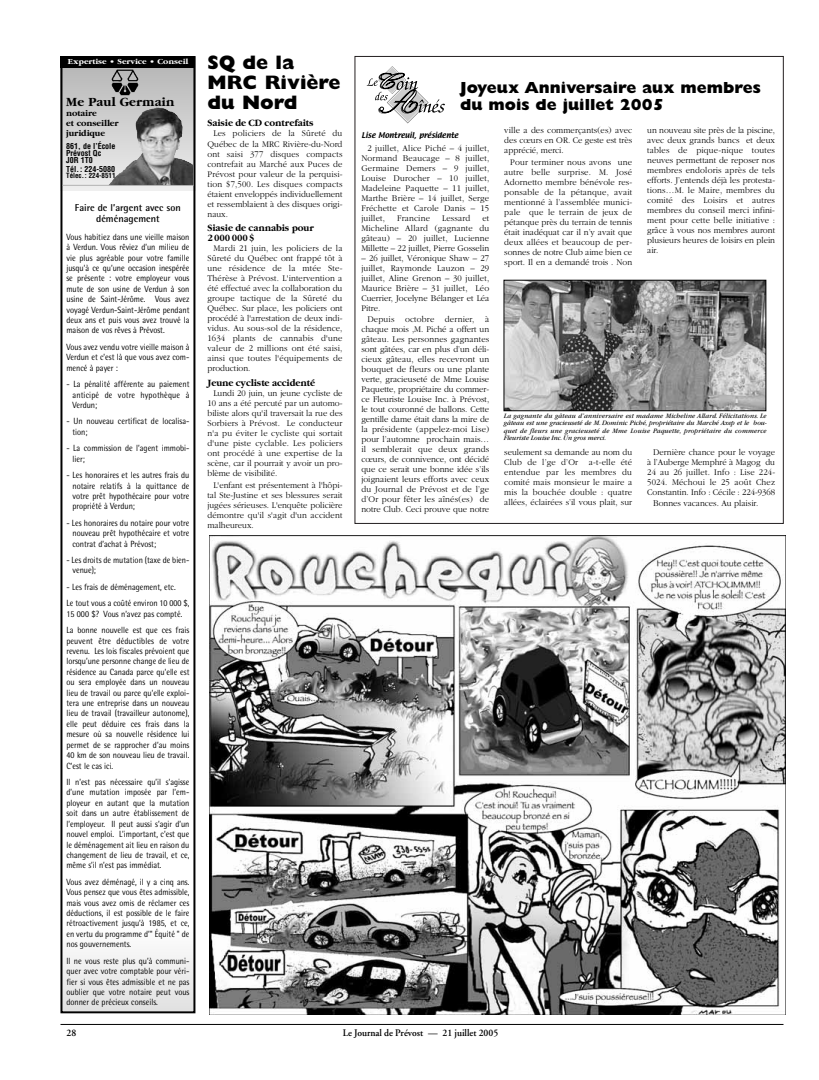
<style>
.page{position:relative;width:819px;height:1080px;background:#fff}
.page>*{position:absolute;margin:0;border:0;box-sizing:border-box;transform-origin:0 0}
.t1{font:800 19.6px/19.6px "Gill Sans";color:#000}
.t2{font:800 16.1px/17px "Gill Sans";color:#000}
.t3{font:700 13px "Garamond";letter-spacing:.01em;color:#000}
.t4{font:700 10px/10px "Garamond";color:#000;scale:.96 1}
.t5{font:700 10px/11.4px "Rotis Semi Sans";color:#000;text-align:center}
.t6{font:600 10px "Adobe Garamond";color:#000;scale:.96 1}
.t7{font:300 9px/10px "Garamond";color:#000;text-align:justify;scale:.96 1}
.t8{font:9px/10.4px "Rotis Semi Sans";color:#000;text-align:justify;scale:.9 1}
.t9{font:700 9px/10px "Garamond";color:#000}
.t10{font:300 9px "Garamond";letter-spacing:.02em;color:#000;scale:.96 1}
.t11{font:700 condensed 8px/7px "Helvetica";color:#000}
.t12{font:700 8px "Garamond";color:#fff;scale:1.09 1}
.t13{font:italic 7px/7.5px "Garamond";color:#000;text-align:justify;scale:.96 1}
.t14{font:7px "Textile";color:#000}
.t15{font:700 condensed 7px "Helvetica";color:#000}
</style>
<div class="page">
<svg style="left:367px;top:66px;width:78px;height:57px"></svg>
<img style="left:506px;top:282px;width:258px;height:127px">
<div style="left:504px;top:280px;width:262px;height:131px;border:1px solid #000"></div>
<img style="left:210px;top:536px;width:576px;height:479px">
<div style="left:62px;top:926px;width:132px;height:84px;background:linear-gradient(to bottom,#fff,#e1e1e1)"></div>
<svg style="left:63px;top:68px;width:129px;height:123px;background:#cfcfcf"></svg>
<img style="left:109px;top:68px;width:33px;height:33px">
<div style="left:60px;top:56px;width:135px;height:12px;background:#000"></div>
<div style="left:60px;top:56px;width:135px;height:957px;border:2px solid #000"></div>
<hr style="left:63px;top:185px;width:130px;height:1px;background:#b3b3b3">
<img style="left:108px;top:107px;width:85px;height:78px">
<hr style="left:60px;top:1024px;width:724px;height:1px;background:#000">
<p class="t12" style="left:68px;top:59px;width:112px">Expertise • Service • Conseil</p>
<p class="t3" style="left:66px;top:97px;width:110px">Me Paul Germain</p>
<p class="t9" style="left:66px;top:109px;width:54px">notaire<br>et conseiller juridique</p>
<p class="t11" style="left:66px;top:143px;width:51px">861, de l’École<br>Prévost Qc<br>J0R 1T0</p>
<p class="t11" style="left:66px;top:166px;width:50px">Tél. : 224-5080</p>
<p class="t15" style="left:66px;top:173px;width:51px">Télec. : 224-8511</p>
<p class="t5" style="left:75px;top:203px;width:108px">Faire de l’argent avec son déménagement</p>
<p class="t8" style="left:66px;top:232px;width:138px">Vous habitiez dans une vieille maison à Verdun. Vous rêviez d’un milieu de vie plus agréable pour votre famille jusqu’à ce qu’une occasion inespérée se présente : votre employeur vous mute de son usine de Verdun à son usine de Saint-Jérôme. Vous avez voyagé Verdun-Saint-Jérôme pendant deux ans et puis vous avez trouvé la maison de vos rêves à Prévost.</p>
<p class="t8" style="left:66px;top:343px;width:138px">Vous avez vendu votre vieille maison à Verdun et c’est là que vous avez com&shy;mencé à payer :</p>
<p class="t8" style="left:72px;top:380px;width:131px;text-indent:-6px">- La pénalité afférente au paiement anticipé de votre hypothèque à Verdun;</p>
<p class="t8" style="left:72px;top:417px;width:131px;text-indent:-6px">- Un nouveau certificat de localisa&shy;tion;</p>
<p class="t8" style="left:72px;top:444px;width:131px;text-indent:-6px">- La commission de l’agent immobi&shy;lier;</p>
<p class="t8" style="left:72px;top:471px;width:131px;text-indent:-6px">- Les honoraires et les autres frais du notaire relatifs à la quittance de votre prêt hypothécaire pour votre propriété à Verdun;</p>
<p class="t8" style="left:72px;top:518px;width:131px;text-indent:-6px">- Les honoraires du notaire pour votre nouveau prêt hypothécaire et votre contrat d’achat à Prévost;</p>
<p class="t8" style="left:72px;top:556px;width:131px;text-indent:-6px">- Les droits de mutation (taxe de bien&shy;venue);</p>
<p class="t8" style="left:66px;top:580px;width:138px;line-height:16.4px">- Les frais de déménagement, etc.<br>Le tout vous a coûté environ 10 000 $,</p>
<p class="t8" style="left:66px;top:606px;width:138px;line-height:16.4px">15 000 $? Vous n’avez pas compté.<br>La bonne nouvelle est que ces frais</p>
<p class="t8" style="left:66px;top:636px;width:138px">peuvent être déductibles de votre revenu. Les lois fiscales prévoient que lorsqu’une personne change de lieu de résidence au Canada parce qu’elle est ou sera employée dans un nouveau lieu de travail ou parce qu’elle exploi&shy;tera une entreprise dans un nouveau lieu de travail (travailleur autonome), elle peut déduire ces frais dans la mesure où sa nouvelle résidence lui permet de se rapprocher d’au moins 40 km de son nouveau lieu de travail.<br>C’est le cas ici.</p>
<p class="t8" style="left:66px;top:778px;width:138px">Il n’est pas nécessaire qu’il s’agisse d’une mutation imposée par l’em&shy;ployeur en autant que la mutation soit dans un autre établissement de l’employeur. Il peut aussi s’agir d’un nouvel emploi. L’important, c’est que le déménagement ait lieu en raison du changement de lieu de travail, et ce, même s’il n’est pas immédiat.</p>
<p class="t8" style="left:66px;top:877px;width:138px">Vous avez déménagé, il y a cinq ans.<br>Vous pensez que vous êtes admissible, mais vous avez omis de réclamer ces déductions, il est possible de le faire rétroactivement jusqu’à 1985, et ce, en vertu du programme d’" Équité " de nos gouvernements.</p>
<p class="t8" style="left:66px;top:956px;width:138px">Il ne vous reste plus qu’à communi&shy;quer avec votre comptable pour véri&shy;fier si vous êtes admissible et ne pas oublier que votre notaire peut vous donner de précieux conseils.</p>
<p class="t1" style="left:208px;top:55px;width:135px">SQ de la<br>MRC Rivière du Nord</p>
<p class="t4" style="left:208px;top:119px;width:112px">Saisie de CD contrefaits</p>
<p class="t7" style="left:208px;top:129px;width:142px;text-indent:6px">Les policiers de la Sûreté du Québec de la MRC Rivière-du-Nord ont saisi 377 disques compacts contrefait au Marché aux Puces de Prévost pour valeur de la perquisi&shy;tion $7,500. Les disques compacts étaient enveloppés individuellement et ressemblaient à des disques origi&shy;naux.</p>
<p class="t4" style="left:208px;top:224px;width:112px">Siasie de cannabis pour<br>2 000 000 $</p>
<p class="t7" style="left:208px;top:244px;width:142px;text-indent:6px">Mardi 21 juin, les policiers de la Sûreté du Québec ont frappé tôt à une résidence de la mtée Ste-Thérèse à Prévost. L'intervention a été effectué avec la collaboration du groupe tactique de la Sûreté du Québec. Sur place, les policiers ont procédé à l'arrestation de deux indi&shy;vidus. Au sous-sol de la résidence, 1634 plants de cannabis d'une valeur de 2 millions ont été saisi, ainsi que toutes l'équipements de production.</p>
<p class="t4" style="left:208px;top:379px;width:114px">Jeune cycliste accidenté</p>
<p class="t7" style="left:208px;top:389px;width:142px;text-indent:6px">Lundi 20 juin, un jeune cycliste de 10 ans a été percuté par un automo&shy;biliste alors qu'il traversait la rue des Sorbiers à Prévost. Le conducteur n'a pu éviter le cycliste qui sortait d'une piste cyclable. Les policiers ont procédé à une expertise de la scène, car il pourrait y avoir un pro&shy;blème de visibilité.</p>
<p class="t7" style="left:208px;top:480px;width:142px;text-indent:6px">L'enfant est présentement à l'hôpi&shy;tal Ste-Justine et ses blessures serait jugées sérieuses. L'enquête policière démontre qu'il s'agit d'un accident malheureux.</p>
<p class="t2" style="left:460px;top:81px;width:302px">Joyeux Anniversaire aux membres du mois de juillet 2005</p>
<p class="t14" style="left:361px;top:131px;width:98px">Lise Montreuil, présidente</p>
<p class="t7" style="left:361px;top:144px;width:135px;text-indent:6px">2 juillet, Alice Piché – 4 juillet, Normand Beaucage – 8 juillet, Germaine Demers – 9 juillet, Louise Durocher – 10 juillet, Madeleine Paquette – 11 juillet, Marthe Brière – 14 juillet, Serge Fréchette et Carole Danis – 15 juillet,</p>
<p class="t10" style="left:397px;top:214px;width:36px">Francine</p>
<p class="t10" style="left:442px;top:214px;width:31px">Lessard</p>
<p class="t7" style="left:361px;top:214px;width:135px;text-indent:121px">et Micheline Allard (gagnante du gâteau) – 20 juillet, Lucienne Millette – 22 juillet, Pierre Gosselin</p>
<p class="t7" style="left:361px;top:254px;width:135px">– 26 juillet, Véronique Shaw – 27 juillet, Raymonde Lauzon – 29 juillet, Aline Grenon – 30 juillet, Maurice Brière – 31 juillet, Léo Cuerrier, Jocelyne Bélanger et Léa Pitre.</p>
<p class="t7" style="left:361px;top:315px;width:135px;text-indent:6px">Depuis octobre dernier, à chaque mois ,M. Piché a offert un gâteau. Les personnes gagnantes sont gâtées, car en plus d’un déli&shy;cieux gâteau, elles recevront un bouquet de fleurs ou une plante verte, gracieuseté de Mme Louise Paquette, propriétaire du commer&shy;ce Fleuriste Louise Inc. à Prévost, le tout couronné de ballons. Cette gentille dame était dans la mire de la présidente (appelez-moi Lise) pour l’automne prochain mais… il semblerait que deux grands cœurs, de connivence, ont décidé que ce serait une bonne idée s’ils joignaient leurs efforts avec ceux du Journal de Prévost et de l’ge d’Or pour fêter les aînés(es) de notre Club. Ceci prouve que notre</p>
<p class="t7" style="left:504px;top:126px;width:135px">ville a des commerçants(es) avec des cœurs en OR. Ce geste est très apprécié, merci.</p>
<p class="t7" style="left:504px;top:158px;width:135px;text-indent:6px">Pour terminer nous avons une autre belle surprise. M. José Adornetto membre bénévole res&shy;ponsable de la pétanque, avait mentionné à l’assemblée munici&shy;pale que le terrain de jeux de pétanque près du terrain de tennis était inadéquat car il n’y avait que deux allées et beaucoup de per&shy;sonnes de notre Club aime bien ce sport. Il en a demandé trois . Non</p>
<p class="t7" style="left:647px;top:126px;width:135px">un nouveau site près de la piscine, avec deux grands bancs et deux tables de pique-nique toutes neuves permettant de reposer nos membres endoloris après de tels efforts. J’entends déjà les protesta&shy;tions…M. le Maire, membres du comité des Loisirs et autres membres du conseil merci infini&shy;ment pour cette belle initiative : grâce à vous nos membres auront plusieurs heures de loisirs en plein air.</p>
<p class="t13" style="left:504px;top:412px;width:275px">La gagnante du gâteau d’anniversaire est madame Micheline Allard. Félicitations. Le gâteau est une gracieuseté de M. Dominic Piché, propriétaire du Marché Axep et le bou&shy;quet de fleurs une gracieuseté de Mme Louise Paquette, propriétaire du commerce Fleuriste Louise Inc.Un gros merci.</p>
<p class="t7" style="left:504px;top:448px;width:135px">seulement sa demande au nom du Club de l’ge d’Or a-t-elle été entendue par les membres du comité mais monsieur le maire a mis la bouchée double : quatre allées, éclairées s’il vous plait, sur</p>
<p class="t7" style="left:647px;top:448px;width:135px;text-indent:6px">Dernière chance pour le voyage à l’Auberge Memphré à Magog du 24 au 26 juillet. Info : Lise 224- 5024. Méchoui le 25 août Chez Constantin. Info : Cécile : 224-9368</p>
<p class="t7" style="left:653px;top:499px;width:111px">Bonnes vacances. Au plaisir.</p>
<p class="t6" style="left:66px;top:1029px;width:12px">28</p>
<p class="t6" style="left:343px;top:1029px;width:164px">Le Journal de Prévost — 21 juillet 2005</p>
</div>
